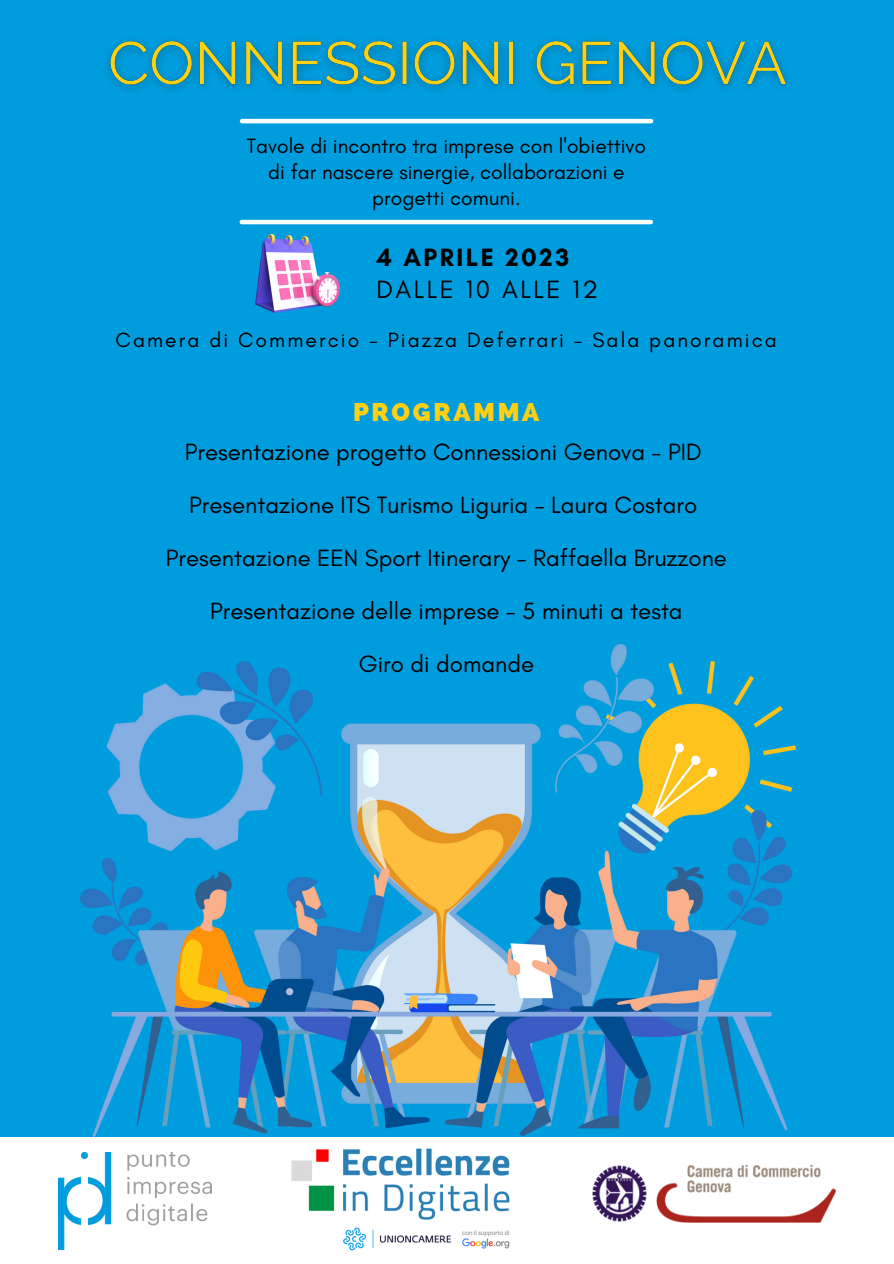
<style>
.page{position:relative;width:894px;height:1264px;background:#fff}
.page>*{position:absolute;margin:0;border:0;box-sizing:border-box;transform-origin:0 0}
.t1{font:800 25.65px "Raleway";letter-spacing:.1em;color:#ffd012}
.t2{font:25.5px "Glacial Indifference";letter-spacing:.1em;color:#000}
.t3{font:700 25.5px "Glacial Indifference";letter-spacing:.1em;color:#000}
.t4{font:24px "Glacial Indifference";color:#000}
.t5{font:21px/26px "Glacial Indifference";color:#000;text-align:center}
.t6{font:21px "Glacial Indifference";letter-spacing:.1em;color:#000}
</style>
<div class="page">
<div style="left:0;top:0;width:893px;height:1263px;background:#009dde"></div>
<hr style="left:242px;top:119px;width:409px;height:4px;background:#fff">
<div style="left:0;top:1137px;width:893px;height:126px;background:#fff"></div>
<hr style="left:242px;top:220px;width:408px;height:4px;background:#fff">
<img style="left:255px;top:234px;width:84px;height:78px">
<img style="left:59px;top:1152px;width:152px;height:97px">
<img style="left:592px;top:1165px;width:243px;height:57px">
<img style="left:291px;top:1148px;width:219px;height:103px">
<img style="left:80px;top:644px;width:715px;height:492px">
<img style="left:107px;top:40px;width:680px;height:51px">
<p class="t5" style="left:247px;top:132px;width:400px">Tavole di incontro tra imprese con l'obiettivo di far nascere sinergie, collaborazioni e progetti comuni.</p>
<p class="t3" style="left:376px;top:242px;width:194px">4 APRILE 2023</p>
<p class="t2" style="left:376px;top:274px;width:223px">DALLE 10 ALLE 12</p>
<p class="t6" style="left:116px;top:327px;width:662px">Camera di Commercio - Piazza Deferrari - Sala panoramica</p>
<p class="t1" style="left:353px;top:397px;width:188px">PROGRAMMA</p>
<p class="t4" style="left:185px;top:437px;width:518px">Presentazione progetto Connessioni Genova - PID</p>
<p class="t4" style="left:189px;top:490px;width:509px">Presentazione ITS Turismo Liguria - Laura Costaro</p>
<p class="t4" style="left:166px;top:543px;width:562px">Presentazione EEN Sport Itinerary - Raffaella Bruzzone</p>
<p class="t4" style="left:210px;top:596px;width:474px">Presentazione delle imprese - 5 minuti a testa</p>
<p class="t4" style="left:358px;top:649px;width:177px">Giro di domande</p>
</div>
